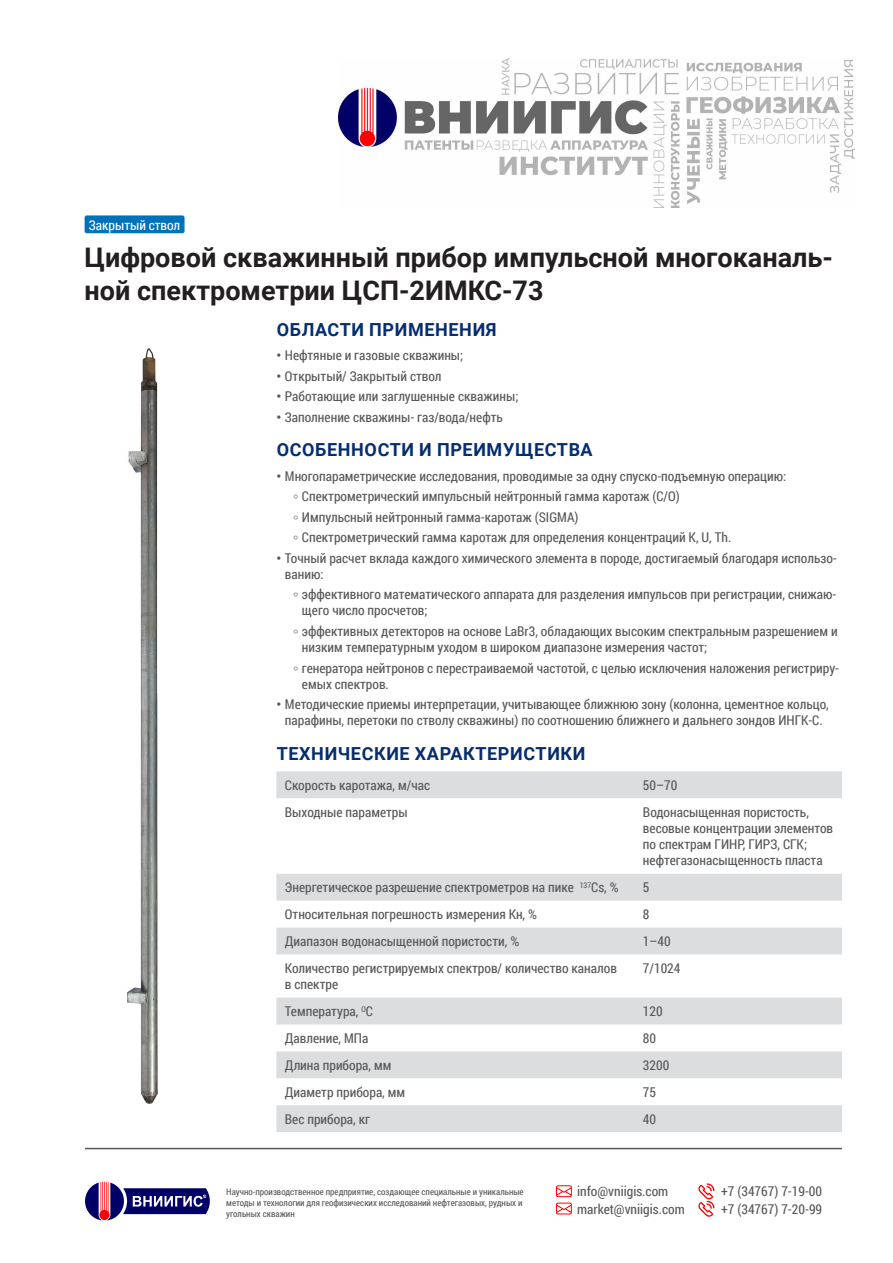
<style>
.page{position:relative;width:893px;height:1263px;background:#fff}
.page>*{position:absolute;margin:0;border:0;box-sizing:border-box;transform-origin:0 0}
.Заголовок{font:700 27px/32.4px "Roboto";color:#231f20}
.Подзаголовок_H3{font:700 18px "Roboto";letter-spacing:.035em;color:#052d6f}
.Paragraph{font:13.5px/16.2px "Roboto Condensed";color:#57585a}
.Закрытый_ствол{font:13.5px "Roboto Condensed";color:#fff}
.t1{font:9px/10.8px "Roboto Condensed";color:#57585a}
.s1{font-family:"Roboto";font-weight:700}
.s2{font-family:"Arial";font-weight:700}
</style>
<div class="page">
<hr style="left:85px;top:1148px;width:757px;height:1px;background:#57585a">
<svg style="left:85px;top:1182px;width:125px;height:38px"></svg>
<svg style="left:556px;top:1185px;width:16px;height:29px"></svg>
<svg style="left:698px;top:1183px;width:16px;height:34px"></svg>
<img style="left:338px;top:58px;width:517px;height:149px">
<img style="left:128px;top:349px;width:30px;height:754px">
<svg style="left:276px;top:771px;width:566px;height:361px"></svg>
<div style="left:85px;top:215px;width:100px;height:18px;background:#0072bc;border-radius:2px"></div>
<p class="Закрытый_ствол" style="left:89px;top:217px;width:93px">Закрытый ствол</p>
<p class="Заголовок" style="left:85px;top:240px;width:750px">Цифровой скважинный прибор импульсной многоканаль&shy;ной спектрометрии ЦСП-2ИМКС-73</p>
<p class="Подзаголовок_H3" style="left:277px;top:317px;width:221px">ОБЛАСТИ ПРИМЕНЕНИЯ</p>
<p class="Paragraph" style="left:276px;top:347px;width:188px"><span class="s1">•</span> Нефтяные и газовые скважины;</p>
<p class="Paragraph" style="left:276px;top:368px;width:167px"><span class="s1">•</span> Открытый/ Закрытый ствол</p>
<p class="Paragraph" style="left:276px;top:388px;width:244px"><span class="s1">•</span> Работающие или заглушенные скважины;</p>
<p class="Paragraph" style="left:276px;top:409px;width:228px"><span class="s1">•</span> Заполнение скважины- газ/вода/нефть</p>
<p class="Подзаголовок_H3" style="left:277px;top:437px;width:317px">ОСОБЕННОСТИ И ПРЕИМУЩЕСТВА</p>
<p class="Paragraph" style="left:276px;top:468px;width:511px"><span class="s1">•</span> Многопараметрические исследования, проводимые за одну спуско-подъемную операцию:</p>
<p class="Paragraph" style="left:293px;top:488px;width:388px"><span class="s2">◦</span> Спектрометрический импульсный нейтронный гамма каротаж (C/O)</p>
<p class="Paragraph" style="left:293px;top:509px;width:287px"><span class="s2">◦</span> Импульсный нейтронный гамма-каротаж (SIGMA)</p>
<p class="Paragraph" style="left:293px;top:529px;width:439px"><span class="s2">◦</span> Спектрометрический гамма каротаж для определения концентраций K, U, Th.</p>
<p class="Paragraph" style="left:285px;top:550px;width:553px;text-indent:-9px"><span class="s1">•</span> Точный расчет вклада каждого химического элемента в породе, достигаемый благодаря использо&shy;ванию:</p>
<p class="Paragraph" style="left:302px;top:586px;width:536px;text-indent:-9px"><span class="s2">◦</span> эффективного математического аппарата для разделения импульсов при регистрации, снижаю&shy;щего число просчетов;</p>
<p class="Paragraph" style="left:302px;top:623px;width:537px;text-indent:-9px"><span class="s2">◦</span> эффективных детекторов на основе LaBr3, обладающих высоким спектральным разрешением и низким температурным уходом в широком диапазоне измерения частот;</p>
<p class="Paragraph" style="left:302px;top:660px;width:539px;text-indent:-9px"><span class="s2">◦</span> генератора нейтронов с перестраиваемой частотой, с целью исключения наложения регистриру&shy;емых спектров.</p>
<p class="Paragraph" style="left:276px;top:696px;width:554px;text-align:center"><span class="s1">•</span> Методические приемы интерпретации, учитывающее ближнюю зону (колонна, цементное кольцо, парафины, перетоки по стволу скважины) по соотношению ближнего и дальнего зондов ИНГК-С.</p>
<p class="Подзаголовок_H3" style="left:277px;top:741px;width:310px">ТЕХНИЧЕСКИЕ ХАРАКТЕРИСТИКИ</p>
<p class="Paragraph" style="left:285px;top:777px;width:147px">Скорость каротажа, м/час</p>
<p class="Paragraph" style="left:643px;top:777px;width:36px">50–70</p>
<p class="Paragraph" style="left:285px;top:804px;width:124px">Выходные параметры</p>
<p class="Paragraph" style="left:643px;top:804px;width:192px">Водонасыщенная пористость, весовые концентрации элементов по спектрам ГИНР, ГИРЗ, СГК; нефтегазонасыщенность пласта</p>
<p class="Paragraph" style="left:285px;top:879px;width:335px">Энергетическое разрешение спектрометров на пике <sup>137</sup>Cs, %</p>
<p class="Paragraph" style="left:643px;top:879px;width:8px">5</p>
<p class="Paragraph" style="left:285px;top:906px;width:254px">Относительная погрешность измерения Кн, %</p>
<p class="Paragraph" style="left:643px;top:906px;width:8px">8</p>
<p class="Paragraph" style="left:285px;top:933px;width:236px">Диапазон водонасыщенной пористости, %</p>
<p class="Paragraph" style="left:643px;top:933px;width:29px">1–40</p>
<p class="Paragraph" style="left:285px;top:960px;width:334px">Количество регистрируемых спектров/ количество каналов в спектре</p>
<p class="Paragraph" style="left:643px;top:960px;width:39px">7/1024</p>
<p class="Paragraph" style="left:285px;top:1003px;width:90px">Температура, <sup>O</sup>С</p>
<p class="Paragraph" style="left:643px;top:1003px;width:21px">120</p>
<p class="Paragraph" style="left:285px;top:1030px;width:85px">Давление, МПа</p>
<p class="Paragraph" style="left:643px;top:1030px;width:15px">80</p>
<p class="Paragraph" style="left:285px;top:1057px;width:108px">Длина прибора, мм</p>
<p class="Paragraph" style="left:643px;top:1057px;width:28px">3200</p>
<p class="Paragraph" style="left:285px;top:1084px;width:122px">Диаметр прибора, мм</p>
<p class="Paragraph" style="left:643px;top:1084px;width:15px">75</p>
<p class="Paragraph" style="left:285px;top:1111px;width:87px">Вес прибора, кг</p>
<p class="Paragraph" style="left:643px;top:1111px;width:15px">40</p>
<p class="t1" style="left:226px;top:1186px;width:299px">Научно-производственное предприятие, создающее специальные и уникальные методы и технологии для геофизических исследований нефтегазовых, рудных и угольных скважин</p>
<p class="Paragraph" style="left:577px;top:1183px;width:109px;line-height:17.4px">info@vniigis.com market@vniigis.com</p>
<p class="Paragraph" style="left:721px;top:1183px;width:102px;line-height:17.4px">+7 (34767) 7-19-00 +7 (34767) 7-20-99</p>
</div>
